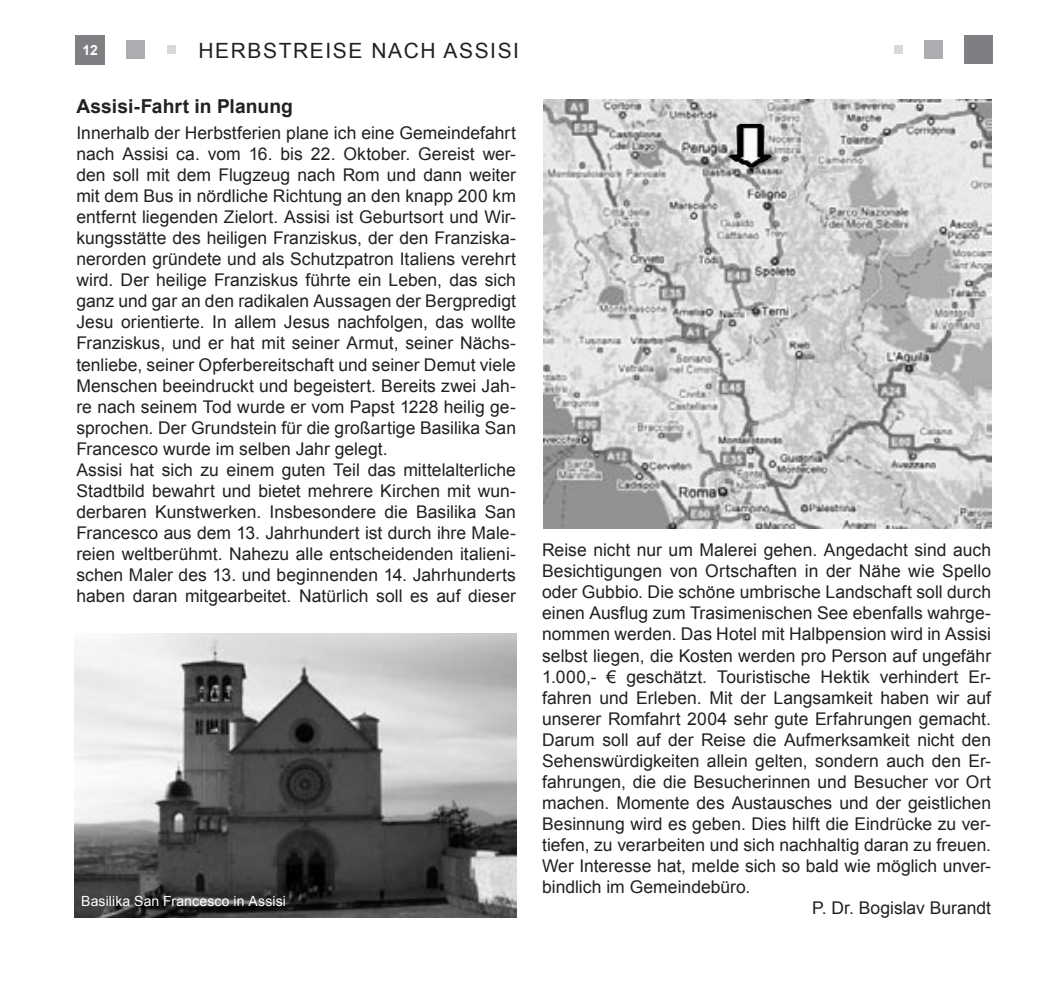
<style>
.page{position:relative;width:1042px;height:993px;background:#fff}
.page>*{position:absolute;margin:0;border:0;box-sizing:border-box;transform-origin:0 0}
.t1{font:21px "Arial";letter-spacing:.075em;color:#212125}
.t2{font:700 19.25px "Arial";letter-spacing:.005em;color:#212125}
.t3{font:17.5px/21px "Arial";color:#212125}
.t4{font:14px "Arial";letter-spacing:.01em;color:#fff}
.t5{font:700 14px "Arial";color:#fff}
</style>
<div class="page">
<div style="left:75px;top:35px;width:30px;height:29px;background:#7f7f83"></div>
<div style="left:964px;top:36px;width:28px;height:28px;background:#7f7f83"></div>
<div style="left:126px;top:41px;width:18px;height:18px;background:#acadb0"></div>
<div style="left:167px;top:46px;width:8px;height:8px;background:#d8d9db"></div>
<div style="left:924px;top:41px;width:19px;height:18px;background:#acadb0"></div>
<div style="left:895px;top:46px;width:8px;height:8px;background:#d8d9db"></div>
<img style="left:74px;top:633px;width:442px;height:284px">
<img style="left:543px;top:99px;width:448px;height:429px">
<img style="left:722px;top:122px;width:54px;height:46px">
<p class="t5" style="left:82px;top:41px;width:17px">12</p>
<p class="t1" style="left:198px;top:37px;width:322px">HERBSTREISE NACH ASSISI</p>
<p class="t2" style="left:76px;top:94px;width:218px">Assisi-Fahrt in Planung</p>
<p class="t3" style="left:76px;top:123px;width:441px">Innerhalb der Herbstferien plane ich eine Gemeindefahrt nach Assisi ca. vom 16. bis 22. Oktober. Gereist wer&shy;den soll mit dem Flugzeug nach Rom und dann weiter mit dem Bus in nördliche Richtung an den knapp 200 km entfernt liegenden Zielort. Assisi ist Geburtsort und Wir&shy;kungsstätte des heiligen Franziskus, der den Franziska&shy;nerorden gründete und als Schutzpatron Italiens verehrt wird. Der heilige Franziskus führte ein Leben, das sich ganz und gar an den radikalen Aussagen der Bergpredigt Jesu orientierte. In allem Jesus nachfolgen, das wollte Franziskus, und er hat mit seiner Armut, seiner Nächs&shy;tenliebe, seiner Opferbereitschaft und seiner Demut viele Menschen beeindruckt und begeistert. Bereits zwei Jah&shy;re nach seinem Tod wurde er vom Papst 1228 heilig ge&shy;sprochen. Der Grundstein für die großartige Basilika San Francesco wurde im selben Jahr gelegt.<br>Assisi hat sich zu einem guten Teil das mittelalterliche Stadtbild bewahrt und bietet mehrere Kirchen mit wun&shy;derbaren Kunstwerken. Insbesondere die Basilika San Francesco aus dem 13. Jahrhundert ist durch ihre Male&shy;reien weltberühmt. Nahezu alle entscheidenden italieni&shy;schen Maler des 13. und beginnenden 14. Jahrhunderts haben daran mitgearbeitet. Natürlich soll es auf dieser</p>
<p class="t4" style="left:81px;top:891px;width:206px">Basilika San Francesco in Assisi</p>
<p class="t3" style="left:542px;top:539px;width:450px">Reise nicht nur um Malerei gehen. Angedacht sind auch</p>
<p class="t3" style="left:542px;top:560px;width:450px">Besichtigungen von Ortschaften in der Nähe wie Spello</p>
<p class="t3" style="left:542px;top:581px;width:450px">oder Gubbio. Die schöne umbrische Landschaft soll durch</p>
<p class="t3" style="left:542px;top:602px;width:450px">einen Ausflug zum Trasimenischen See ebenfalls wahrge-</p>
<p class="t3" style="left:542px;top:623px;width:450px">nommen werden. Das Hotel mit Halbpension wird in Assisi</p>
<p class="t3" style="left:542px;top:644px;width:450px">selbst liegen, die Kosten werden pro Person auf ungefähr</p>
<p class="t3" style="left:542px;top:665px;width:450px">1.000,- € geschätzt. Touristische Hektik verhindert Er-</p>
<p class="t3" style="left:542px;top:686px;width:450px">fahren und Erleben. Mit der Langsamkeit haben wir auf</p>
<p class="t3" style="left:542px;top:707px;width:450px">unserer Romfahrt 2004 sehr gute Erfahrungen gemacht.</p>
<p class="t3" style="left:542px;top:728px;width:450px">Darum soll auf der Reise die Aufmerksamkeit nicht den</p>
<p class="t3" style="left:542px;top:749px;width:450px">Sehenswürdigkeiten allein gelten, sondern auch den Er-</p>
<p class="t3" style="left:542px;top:770px;width:450px">fahrungen, die die Besucherinnen und Besucher vor Ort</p>
<p class="t3" style="left:542px;top:791px;width:450px">machen. Momente des Austausches und der geistlichen</p>
<p class="t3" style="left:542px;top:812px;width:450px">Besinnung wird es geben. Dies hilft die Eindrücke zu ver-</p>
<p class="t3" style="left:542px;top:833px;width:450px">tiefen, zu verarbeiten und sich nachhaltig daran zu freuen.</p>
<p class="t3" style="left:542px;top:854px;width:450px">Wer Interesse hat, melde sich so bald wie möglich unver-</p>
<p class="t3" style="left:542px;top:875px;width:210px">bindlich im Gemeindebüro.</p>
<p class="t3" style="left:812px;top:896px;width:181px">P. Dr. Bogislav Burandt</p>
</div>
